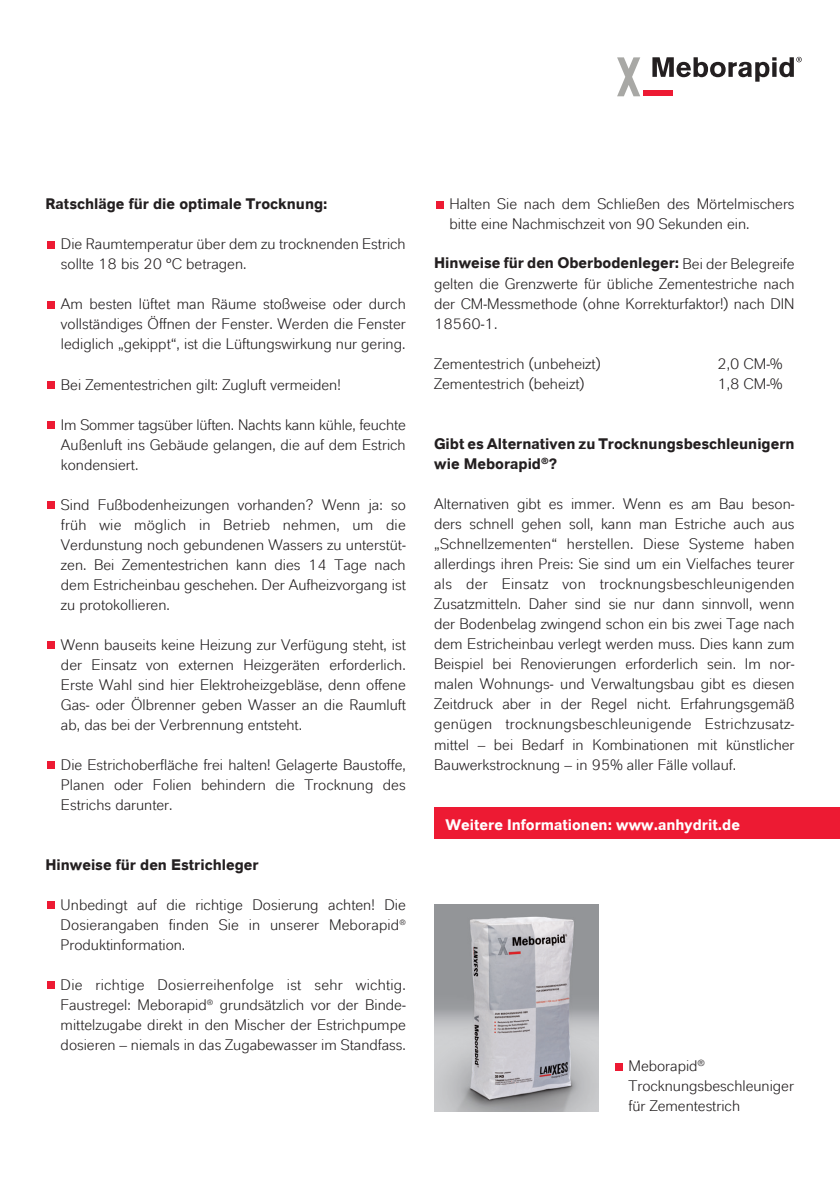
<style>
.page{position:relative;width:840px;height:1191px;background:#fff}
.page>*{position:absolute;margin:0;border:0;box-sizing:border-box;transform-origin:0 0}
.t1{font:15.2px/20px "Lanxess";color:#231f20;text-align:justify}
.t2{font:700 15.2px/20px "Lanxess";color:#231f20}
.t3{font:700 15.2px "Lanxess";color:#fff}
.s1{font-weight:700}
</style>
<div class="page">
<div style="left:434px;top:808px;width:405px;height:31px;background:#ed1a33"></div>
<div style="left:47px;top:241px;width:8px;height:7px;background:#ed1a33"></div>
<div style="left:47px;top:301px;width:8px;height:7px;background:#ed1a33"></div>
<div style="left:47px;top:381px;width:8px;height:7px;background:#ed1a33"></div>
<div style="left:47px;top:421px;width:8px;height:7px;background:#ed1a33"></div>
<div style="left:47px;top:501px;width:8px;height:7px;background:#ed1a33"></div>
<div style="left:47px;top:641px;width:8px;height:7px;background:#ed1a33"></div>
<div style="left:47px;top:761px;width:8px;height:7px;background:#ed1a33"></div>
<div style="left:47px;top:901px;width:8px;height:7px;background:#ed1a33"></div>
<div style="left:47px;top:981px;width:8px;height:7px;background:#ed1a33"></div>
<div style="left:436px;top:201px;width:7px;height:7px;background:#ed1a33"></div>
<img style="left:434px;top:904px;width:164px;height:207px">
<div style="left:614px;top:1063px;width:8px;height:7px;background:#ed1a33"></div>
<div style="left:642px;top:90px;width:30px;height:6px;background:#ed1a33"></div>
<svg style="left:617px;top:57px;width:23px;height:39px"></svg>
<svg style="left:652px;top:57px;width:149px;height:25px"></svg>
<p class="t2" style="left:45px;top:194px;width:283px">Ratschläge für die optimale Trocknung:</p>
<p class="t1" style="left:61px;top:234px;width:346px">Die Raumtemperatur über dem zu trocknenden Estrich sollte 18 bis 20 °C betragen.</p>
<p class="t1" style="left:61px;top:294px;width:346px">Am besten lüftet man Räume stoßweise oder durch vollständiges Öffnen der Fenster. Werden die Fenster lediglich „gekippt“, ist die Lüftungswirkung nur gering.</p>
<p class="t1" style="left:61px;top:374px;width:281px">Bei Zementestrichen gilt: Zugluft vermeiden!</p>
<p class="t1" style="left:61px;top:414px;width:346px">Im Sommer tagsüber lüften. Nachts kann kühle, feuchte Außenluft ins Gebäude gelangen, die auf dem Estrich kondensiert.</p>
<p class="t1" style="left:61px;top:494px;width:346px">Sind Fußbodenheizungen vorhanden? Wenn ja: so früh wie möglich in Betrieb nehmen, um die Verdunstung noch gebundenen Wassers zu unterstüt&shy;zen. Bei Zementestrichen kann dies 14 Tage nach dem Estricheinbau geschehen. Der Aufheizvorgang ist zu protokollieren.</p>
<p class="t1" style="left:61px;top:634px;width:346px">Wenn bauseits keine Heizung zur Verfügung steht, ist der Einsatz von externen Heizgeräten erforderlich.<br>Erste Wahl sind hier Elektroheizgebläse, denn offene Gas- oder Ölbrenner geben Wasser an die Raumluft ab, das bei der Verbrennung entsteht.</p>
<p class="t1" style="left:61px;top:754px;width:346px">Die Estrichoberfläche frei halten! Gelagerte Baustoffe, Planen oder Folien behindern die Trocknung des Estrichs darunter.</p>
<p class="t2" style="left:45px;top:854px;width:214px">Hinweise für den Estrichleger</p>
<p class="t1" style="left:61px;top:894px;width:346px">Unbedingt auf die richtige Dosierung achten! Die Dosierangaben finden Sie in unserer Meborapid<sup>® </sup>Produktinformation.</p>
<p class="t1" style="left:61px;top:974px;width:346px">Die richtige Dosierreihenfolge ist sehr wichtig.<br>Faustregel: Meborapid<sup>®</sup> grundsätzlich vor der Binde&shy;mittelzugabe direkt in den Mischer der Estrichpumpe dosieren – niemals in das Zugabewasser im Standfass.</p>
<p class="t1" style="left:449px;top:194px;width:346px">Halten Sie nach dem Schließen des Mörtelmischers bitte eine Nachmischzeit von 90 Sekunden ein.</p>
<p class="t1" style="left:434px;top:253px;width:362px"><span class="s1">Hinweise für den Oberbodenleger:</span> Bei der Belegreife gelten die Grenzwerte für übliche Zementestriche nach der CM-Messmethode (ohne Korrekturfaktor!) nach DIN 18560-1.</p>
<p class="t1" style="left:434px;top:354px;width:168px">Zementestrich (unbeheizt)</p>
<p class="t1" style="left:717px;top:354px;width:67px">2,0 CM-%</p>
<p class="t1" style="left:434px;top:374px;width:152px">Zementestrich (beheizt)</p>
<p class="t1" style="left:717px;top:374px;width:67px">1,8 CM-%</p>
<p class="t2" style="left:434px;top:434px;width:362px">Gibt es Alternativen zu Trocknungsbeschleunigern wie Meborapid<sup>®</sup>?</p>
<p class="t1" style="left:434px;top:494px;width:362px">Alternativen gibt es immer. Wenn es am Bau beson&shy;ders schnell gehen soll, kann man Estriche auch aus „Schnellzementen“ herstellen. Diese Systeme haben allerdings ihren Preis: Sie sind um ein Vielfaches teurer als der Einsatz von trocknungsbeschleunigenden Zusatzmitteln. Daher sind sie nur dann sinnvoll, wenn der Bodenbelag zwingend schon ein bis zwei Tage nach dem Estricheinbau verlegt werden muss. Dies kann zum Beispiel bei Renovierungen erforderlich sein. Im nor&shy;malen Wohnungs- und Verwaltungsbau gibt es diesen Zeitdruck aber in der Regel nicht. Erfahrungsgemäß genügen trocknungsbeschleunigende Estrichzusatz&shy;mittel – bei Bedarf in Kombinationen mit künstlicher Bauwerkstrocknung – in 95% aller Fälle vollauf.</p>
<p class="t3" style="left:445px;top:815px;width:296px">Weitere Informationen: www.anhydrit.de</p>
<p class="t1" style="left:628px;top:1056px;width:167px;text-align:left">Meborapid<sup>®<br></sup>Trocknungsbeschleuniger für Zementestrich</p>
</div>
